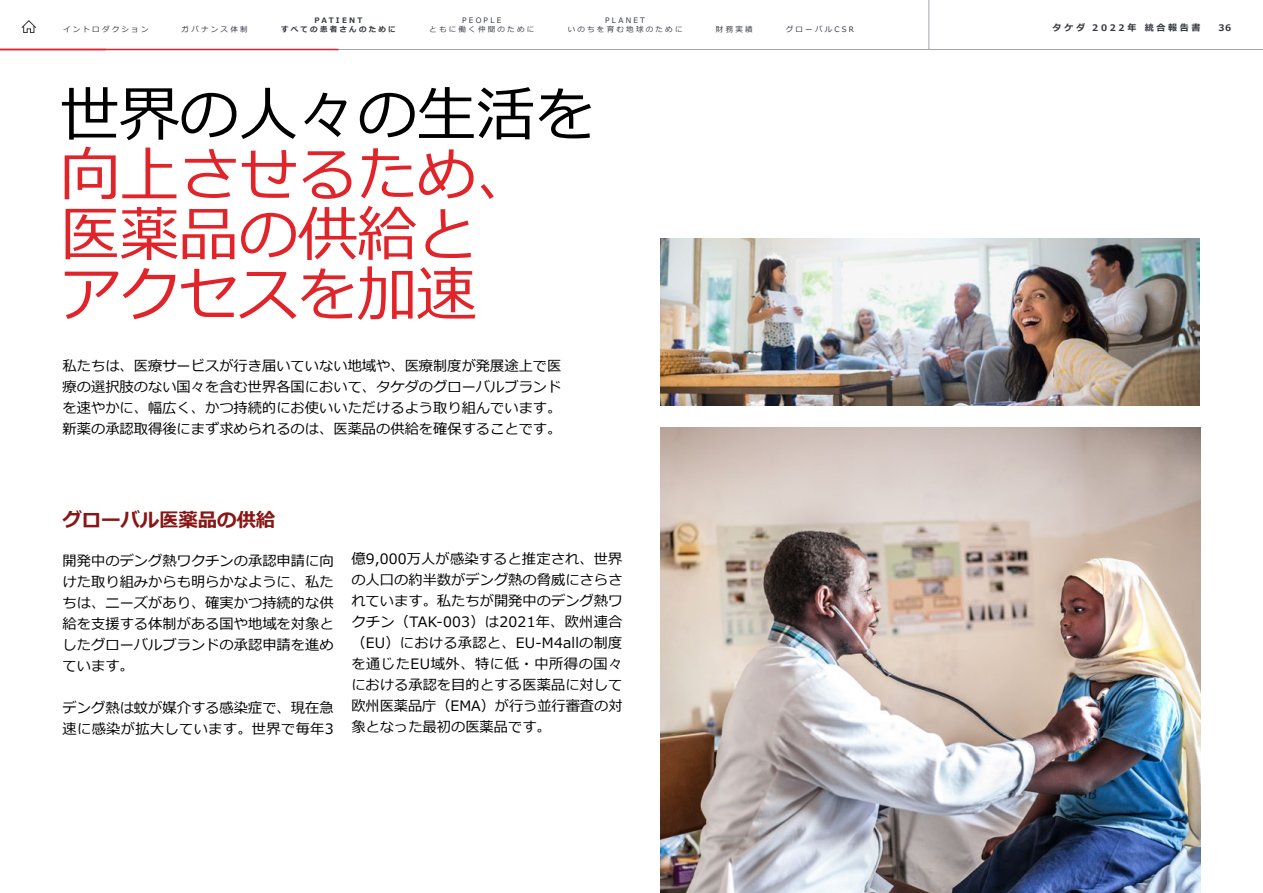
<style>
.page{position:relative;width:1263px;height:893px;background:#fff}
.page>*{position:absolute;margin:0;border:0;box-sizing:border-box;transform-origin:0 0}
.t1{font:60px/60px "Meiryo";letter-spacing:-.01em;color:#e1242a}
.t2{font:60px "Meiryo";letter-spacing:-.01em;color:#000}
.t3{font:700 19.5px "Meiryo";letter-spacing:-.01em;color:#891515}
.t4{font:14.25px/21px "Meiryo";color:#000;text-align:justify}
.t5{font:700 9px "Meiryo";letter-spacing:.3em;color:#34373f}
.t6{font:7.5px/9px "Meiryo";letter-spacing:.3em;color:#34373f;text-align:center}
.t7{font:700 7.5px/9px "Meiryo";letter-spacing:.3em;color:#34373f;text-align:center}
</style>
<div class="page">
<img style="left:660px;top:238px;width:540px;height:167px">
<img style="left:660px;top:428px;width:540px;height:465px">
<hr style="left:0;top:49px;width:1263px;height:1px;background:#a1a4ac">
<svg style="left:21px;top:20px;width:15px;height:13px"></svg>
<hr style="left:928px;top:0;width:1px;height:50px;background:#a1a4ac">
<hr style="left:0;top:49px;width:338px;height:1px;background:#e1242a">
<p class="t6" style="left:429px;top:16px;width:106px">PEOPLE<br>ともに働く仲間のために</p>
<p class="t6" style="left:605px;top:16px;width:41px">PLANET</p>
<p class="t7" style="left:281px;top:16px;width:116px">PATIENT<br>すべての患者さんのために</p>
<p class="t6" style="left:63px;top:25px;width:87px">イントロダクション</p>
<p class="t5" style="left:1053px;top:21px;width:149px">タケダ 2022年 統合報告書</p>
<p class="t5" style="left:1218px;top:21px;width:14px">36</p>
<p class="t6" style="left:182px;top:25px;width:68px">ガバナンス体制</p>
<p class="t6" style="left:568px;top:25px;width:116px">いのちを育む地球のために</p>
<p class="t6" style="left:716px;top:25px;width:38px">財務実績</p>
<p class="t6" style="left:786px;top:25px;width:70px">グローバルCSR</p>
<h1 class="t2" style="left:60px;top:73px;width:537px">世界の人々の生活を</h1>
<h1 class="t1" style="left:60px;top:148px;width:477px">向上させるため、医薬品の供給とアクセスを加速</h1>
<p class="t4" style="left:63px;top:356px;width:500px">私たちは、医療サービスが行き届いていない地域や、医療制度が発展途上で医療の選択肢のない国々を含む世界各国において、タケダのグローバルブランドを速やかに、幅広く、かつ持続的にお使いいただけるよう取り組んでいます。新薬の承認取得後にまず求められるのは、医薬品の供給を確保することです。</p>
<h2 class="t3" style="left:63px;top:506px;width:214px">グローバル医薬品の供給</h2>
<p class="t4" style="left:63px;top:551px;width:273px">開発中のデング熱ワクチンの承認申請に向けた取り組みからも明らかなように、私たちは、ニーズがあり、確実かつ持続的な供給を支援する体制がある国や地域を対象としたグローバルブランドの承認申請を進めています。</p>
<p class="t4" style="left:63px;top:698px;width:273px">デング熱は蚊が媒介する感染症で、現在急速に感染が拡大しています。世界で毎年3</p>
<p class="t4" style="left:351px;top:549px;width:273px">億9,000万人が感染すると推定され、世界の人口の約半数がデング熱の脅威にさらされています。私たちが開発中のデング熱ワクチン（TAK-003）は2021年、欧州連合（EU）における承認と、EU-M4allの制度を通じたEU域外、特に低・中所得の国々における承認を目的とする医薬品に対して欧州医薬品庁（EMA）が行う並行審査の対象となった最初の医薬品です。</p>
</div>
